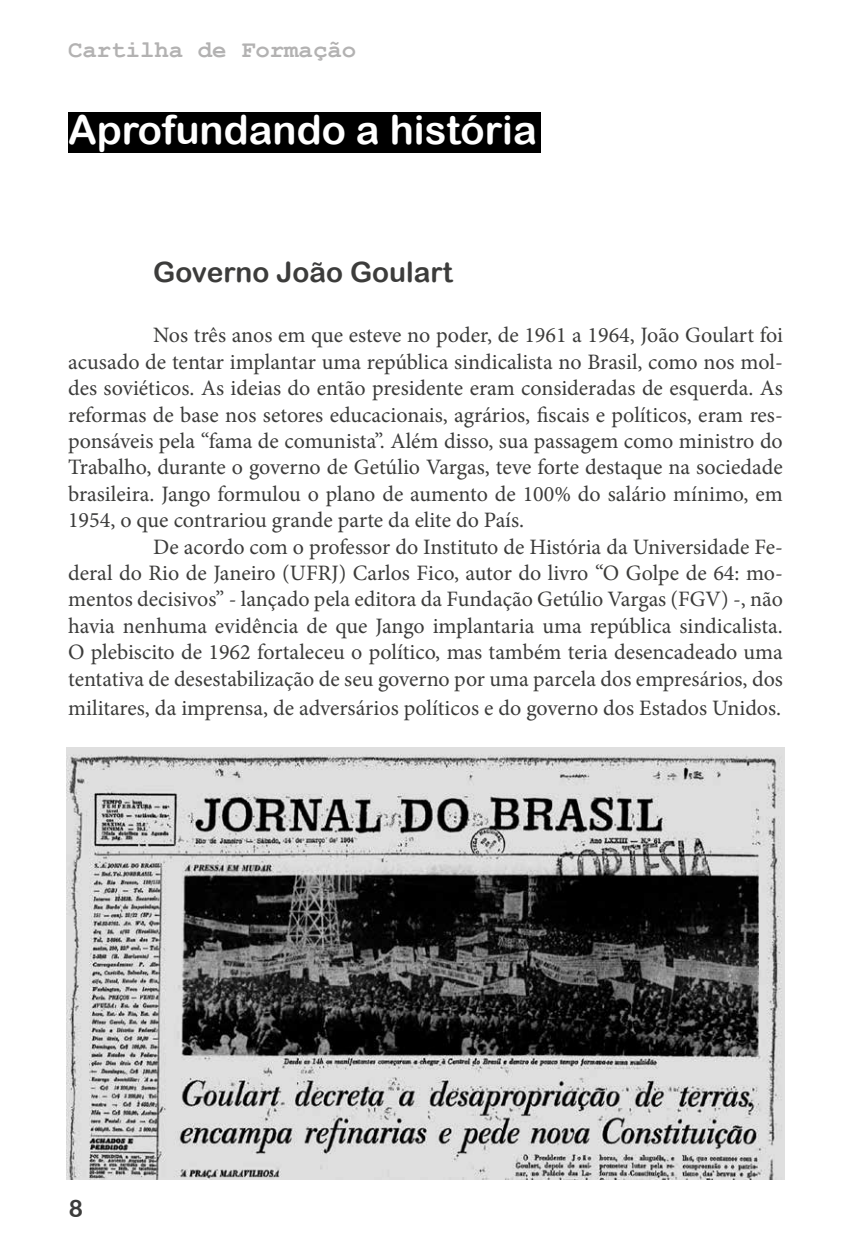
<style>
.page{position:relative;width:851px;height:1248px;background:#fff}
.page>*{position:absolute;margin:0;border:0;box-sizing:border-box;transform-origin:0 0}
.t1{font:40px "Arial Rounded MT Bold";color:#fff}
.t2{font:28px "Arial Rounded MT Bold";color:#3c3c3b}
.t3{font:700 24px "Courier New";color:#b3b2b2}
.t4{font:24px "Arial Rounded MT Bold";color:#3c3c3b}
.t5{font:22px/26.4px "Minion Pro";color:#3c3c3b;text-align:justify}
</style>
<div class="page">
<div style="left:68px;top:112px;width:472px;height:41px;background:#000"></div>
<img style="left:67px;top:747px;width:717px;height:432px">
<p class="t3" style="left:68px;top:35px;width:290px">Cartilha de Formação</p>
<h1 class="t1" style="left:68px;top:106px;width:470px">Aprofundando a história</h1>
<p class="t2" style="left:153px;top:256px;width:301px">Governo João Goulart</p>
<p class="t5" style="left:68px;top:322px;width:716px;text-indent:85px">Nos três anos em que esteve no poder, de 1961 a 1964, João Goulart foi acusado de tentar implantar uma república sindicalista no Brasil, como nos mol&shy;des soviéticos. As ideias do então presidente eram consideradas de esquerda. As reformas de base nos setores educacionais, agrários, fiscais e políticos, eram res&shy;ponsáveis pela “fama de comunista”. Além disso, sua passagem como ministro do Trabalho, durante o governo de Getúlio Vargas, teve forte destaque na sociedade brasileira. Jango formulou o plano de aumento de 100% do salário mínimo, em 1954, o que contrariou grande parte da elite do País.</p>
<p class="t5" style="left:68px;top:533px;width:716px;text-indent:85px">De acordo com o professor do Instituto de História da Universidade Fe&shy;deral do Rio de Janeiro (UFRJ) Carlos Fico, autor do livro “O Golpe de 64: mo&shy;mentos decisivos” - lançado pela editora da Fundação Getúlio Vargas (FGV) -, não havia nenhuma evidência de que Jango implantaria uma república sindicalista.<br>O plebiscito de 1962 fortaleceu o político, mas também teria desencadeado uma tentativa de desestabilização de seu governo por uma parcela dos empresários, dos</p>
<p class="t5" style="left:68px;top:694px;width:714px">militares, da imprensa, de adversários políticos e do governo dos Estados Unidos.</p>
<p class="t4" style="left:69px;top:1194px;width:16px">8</p>
</div>
